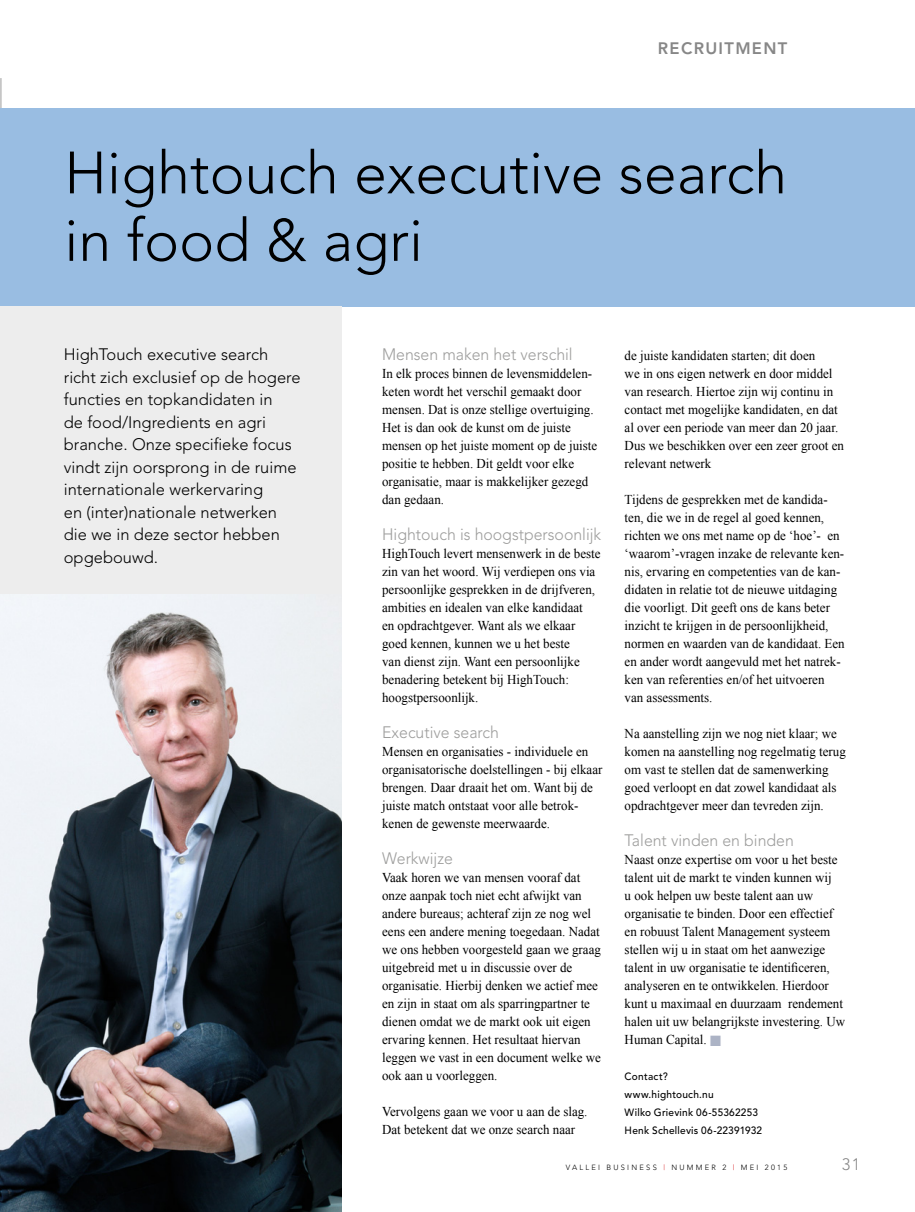
<style>
.page{position:relative;width:915px;height:1212px;background:#fff}
.page>*{position:absolute;margin:0;border:0;box-sizing:border-box;transform-origin:0 0}
.t1{font:300 58.95px/67.5px "Avenir";color:#000}
.t2{font:300 16.5px/22.5px "Avenir";color:#000}
.t3{font:300 16.5px "Avenir";color:#9d9d9c;scale:.96 1}
.t4{font:800 16.5px "Avenir";letter-spacing:.08em;color:#878787}
.t5{font:300 16.5px "Avenir";color:#878787}
.t6{font:13.5px/18px "Times New Roman";color:#000;scale:.96 1}
.t7{font:500 10.5px/18px "Avenir";letter-spacing:.025em;color:#000;scale:.96 1}
.t8{font:300 7.5px "Avenir";letter-spacing:.3em;color:#000}
.s1{color:#acb3c5}
.s2{color:#d40f14}
</style>
<div class="page">
<div style="left:0;top:108px;width:914px;height:198px;background:#99bde2"></div>
<div style="left:0;top:306px;width:341px;height:288px;background:#ededed"></div>
<img style="left:0;top:594px;width:341px;height:618px">
<p class="t4" style="left:657px;top:39px;width:131px">RECRUITMENT</p>
<h1 class="t1" style="left:64px;top:139px;width:724px">Hightouch executive search in food &amp; agri</h1>
<p class="t2" style="left:64px;top:343px;width:238px">HighTouch executive search richt zich exclusief op de hogere functies en topkandidaten in<br>de food/Ingredients en agri branche. Onze specifieke focus vindt zijn oorsprong in de ruime internationale werkervaring<br>en (inter)nationale netwerken die we in deze sector hebben opgebouwd.</p>
<p class="t3" style="left:382px;top:345px;width:200px">Mensen maken het verschil</p>
<p class="t6" style="left:382px;top:364px;width:225px">In elk proces binnen de levensmiddelen&shy;keten wordt het verschil gemaakt door mensen. Dat is onze stellige overtuiging.<br>Het is dan ook de kunst om de juiste mensen op het juiste moment op de juiste positie te hebben. Dit geldt voor elke organisatie, maar is makkelijker gezegd dan gedaan.</p>
<p class="t3" style="left:382px;top:525px;width:230px">Hightouch is hoogstpersoonlijk</p>
<p class="t6" style="left:382px;top:544px;width:229px">HighTouch levert mensenwerk in de beste zin van het woord. Wij verdiepen ons via persoonlijke gesprekken in de drijfveren, ambities en idealen van elke kandidaat<br>en opdrachtgever. Want als we elkaar goed kennen, kunnen we u het beste<br>van dienst zijn. Want een persoonlijke benadering betekent bij HighTouch: hoogstpersoonlijk.</p>
<p class="t3" style="left:382px;top:723px;width:123px">Executive search</p>
<p class="t6" style="left:382px;top:742px;width:231px">Mensen en organisaties - individuele en organisatorische doelstellingen - bij elkaar brengen. Daar draait het om. Want bij de juiste match ontstaat voor alle betrok&shy;kenen de gewenste meerwaarde.</p>
<p class="t3" style="left:382px;top:849px;width:75px">Werkwijze</p>
<p class="t6" style="left:382px;top:868px;width:229px">Vaak horen we van mensen vooraf dat onze aanpak toch niet echt afwijkt van andere bureaus; achteraf zijn ze nog wel eens een andere mening toegedaan. Nadat we ons hebben voorgesteld gaan we graag uitgebreid met u in discussie over de organisatie. Hierbij denken we actief mee en zijn in staat om als sparringpartner te dienen omdat we de markt ook uit eigen ervaring kennen. Het resultaat hiervan leggen we vast in een document welke we ook aan u voorleggen.</p>
<p class="t6" style="left:382px;top:1102px;width:215px">Vervolgens gaan we voor u aan de slag.<br>Dat betekent dat we onze search naar</p>
<p class="t6" style="left:624px;top:346px;width:230px">de juiste kandidaten starten; dit doen<br>we in ons eigen netwerk en door middel van research. Hiertoe zijn wij continu in contact met mogelijke kandidaten, en dat al over een periode van meer dan 20 jaar.<br>Dus we beschikken over een zeer groot en relevant netwerk</p>
<p class="t6" style="left:624px;top:490px;width:231px">Tijdens de gesprekken met de kandida&shy;ten, die we in de regel al goed kennen, richten we ons met name op de ‘hoe’- en ‘waarom’-vragen inzake de relevante ken&shy;nis, ervaring en competenties van de kan&shy;didaten in relatie tot de nieuwe uitdaging die voorligt. Dit geeft ons de kans beter inzicht te krijgen in de persoonlijkheid, normen en waarden van de kandidaat. Een en ander wordt aangevuld met het natrek&shy;ken van referenties en/of het uitvoeren van assessments.</p>
<p class="t6" style="left:624px;top:724px;width:232px">Na aanstelling zijn we nog niet klaar; we komen na aanstelling nog regelmatig terug om vast te stellen dat de samenwerking goed verloopt en dat zowel kandidaat als opdrachtgever meer dan tevreden zijn.</p>
<p class="t3" style="left:624px;top:831px;width:178px">Talent vinden en binden</p>
<p class="t6" style="left:624px;top:850px;width:231px">Naast onze expertise om voor u het beste talent uit de markt te vinden kunnen wij<br>u ook helpen uw beste talent aan uw organisatie te binden. Door een effectief en robuust Talent Management systeem stellen wij u in staat om het aanwezige talent in uw organisatie te identificeren, analyseren en te ontwikkelen. Hierdoor kunt u maximaal en duurzaam rendement halen uit uw belangrijkste investering. Uw Human Capital. <span class="s1">■</span></p>
<p class="t7" style="left:624px;top:1068px;width:145px">Contact?<br>www.hightouch.nu<br>Wilko Grievink 06-55362253<br>Henk Schellevis 06-22391932</p>
<p class="t8" style="left:565px;top:1163px;width:223px">VALLEI BUSINESS <span class="s2">|</span> NUMMER 2 <span class="s2">|</span> MEI 2015</p>
<p class="t5" style="left:841px;top:1155px;width:20px">31</p>
</div>
